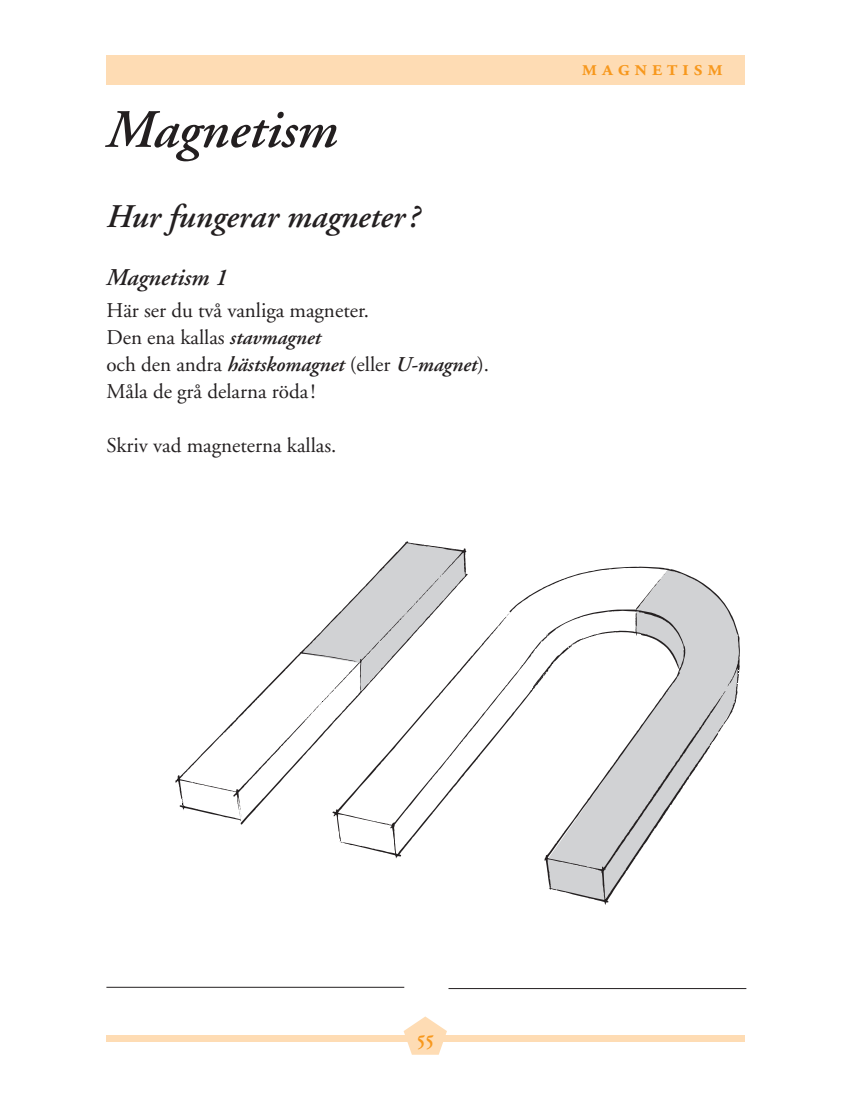
<style>
.page{position:relative;width:851px;height:1106px;background:#fff}
.page>*{position:absolute;margin:0;border:0;box-sizing:border-box;transform-origin:0 0}
.t1{font:italic 600 54px "Adobe Garamond";color:#231f20}
.t2{font:italic 600 33px "Adobe Garamond";color:#231f20}
.t3{font:italic 600 24px "Adobe Garamond";color:#231f20}
.t4{font:22.5px "Adobe Garamond Semibold SC";letter-spacing:.2em;color:#f7981d}
.t5{font:21px/27px "Adobe Garamond";color:#231f20}
.s1{font-weight:600;font-style:italic}
</style>
<div class="page">
<div style="left:106px;top:1035px;width:638px;height:7px;background:#fedcb4"></div>
<svg style="left:403px;top:1016px;width:44px;height:38px"></svg>
<div style="left:106px;top:55px;width:638px;height:30px;background:#fedcb4"></div>
<hr style="left:448px;top:988px;width:298px;height:1px;background:#231f20">
<hr style="left:106px;top:986px;width:298px;height:1px;background:#231f20">
<svg style="left:553px;top:566px;width:176px;height:44px"></svg>
<svg style="left:657px;top:571px;width:10px;height:12px"></svg>
<svg style="left:394px;top:583px;width:328px;height:321px"></svg>
<svg style="left:506px;top:613px;width:4px;height:3px"></svg>
<svg style="left:531px;top:610px;width:208px;height:292px"></svg>
<svg style="left:177px;top:543px;width:289px;height:312px"></svg>
<h1 class="t1" style="left:106px;top:100px;width:233px">Magnetism</h1>
<h2 class="t2" style="left:106px;top:198px;width:314px">Hur fungerar magneter?</h2>
<p class="t3" style="left:106px;top:264px;width:123px">Magnetism 1</p>
<p class="t5" style="left:106px;top:297px;width:384px">Här ser du två vanliga magneter.<br>Den ena kallas <span class="s1">stavmagnet<br></span>och den andra <span class="s1">hästskomagnet</span> (eller <span class="s1">U-magnet</span>).<br>Måla de grå delarna röda!</p>
<p class="t5" style="left:106px;top:432px;width:231px">Skriv vad magneterna kallas.</p>
<p class="t4" style="left:582px;top:55px;width:143px">magnetism</p>
<p class="t4" style="left:416px;top:1025px;width:19px">55</p>
</div>
